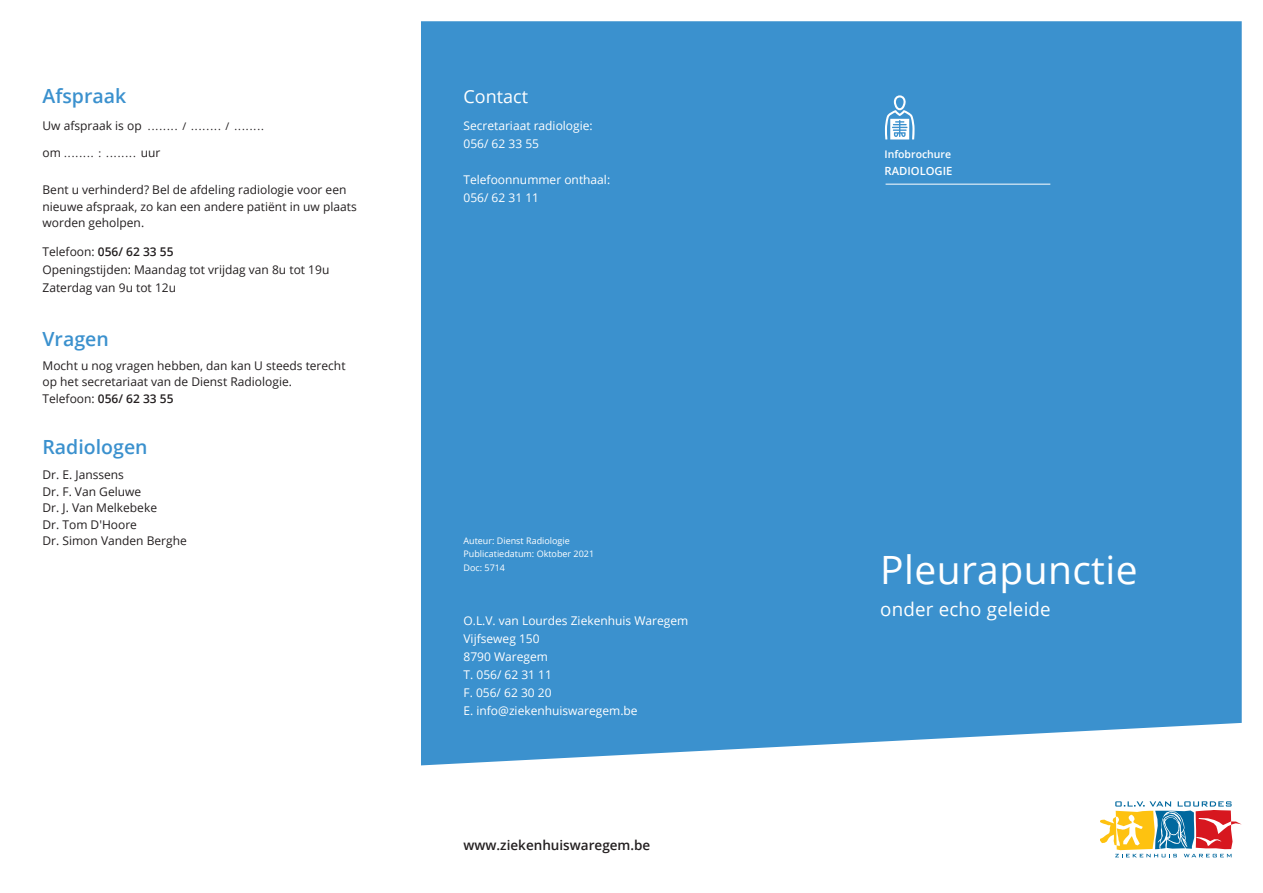
<style>
.page{position:relative;width:1263px;height:893px;background:#fff}
.page>*{position:absolute;margin:0;border:0;box-sizing:border-box;transform-origin:0 0}
.t1{font:39px "Open Sans";letter-spacing:.01em;color:#fff}
.t2{font:600 19.5px "Open Sans";color:#3b91ce}
.t3{font:18.75px "Open Sans";letter-spacing:.01em;color:#fff}
.t4{font:18px "Open Sans";color:#fff}
.t5{font:600 13.5px "Open Sans";color:#231f20}
.t6{font:12px/16.5px "Open Sans";color:#231f20}
.t7{font:12px/18px "Open Sans";color:#fff}
.t8{font:600 11.25px "Open Sans";color:#fff}
.t9{font:10.5px "Open Sans";color:#231f20}
.t10{font:600 10.5px "Open Sans";color:#fff}
.t11{font:9px/13.5px "Open Sans";color:#fff}
.s1{font-size:12px}
.s2{font-weight:600}
</style>
<div class="page">
<div style="left:421px;top:21px;width:821px;height:744px;background:#3b91ce"></div>
<hr style="left:885px;top:184px;width:165px;height:1px;background:#fff">
<svg style="left:885px;top:95px;width:29px;height:45px"></svg>
<svg style="left:1100px;top:801px;width:142px;height:56px"></svg>
<h2 class="t2" style="left:43px;top:82px;width:85px">Afspraak</h2>
<p class="t9" style="left:43px;top:119px;width:223px"><span class="s1">Uw afspraak is op</span> ........ / ........ / ........</p>
<p class="t9" style="left:43px;top:146px;width:119px"><span class="s1">om</span> ........ : ........ <span class="s1">uur</span></p>
<p class="t6" style="left:43px;top:181px;width:316px">Bent u verhinderd? Bel de afdeling radiologie voor een nieuwe afspraak, zo kan een andere patiënt in uw plaats worden geholpen.</p>
<p class="t6" style="left:43px;top:242px;width:288px;line-height:18px">Telefoon: <span class="s2">056/ 62 33 55<br></span>Openingstijden: Maandag tot vrijdag van 8u tot 19u<br>Zaterdag van 9u tot 12u</p>
<h2 class="t2" style="left:43px;top:325px;width:68px">Vragen</h2>
<p class="t6" style="left:43px;top:357px;width:305px">Mocht u nog vragen hebben, dan kan U steeds terecht op het secretariaat van de Dienst Radiologie.<br>Telefoon: <span class="s2">056/ 62 33 55</span></p>
<h2 class="t2" style="left:43px;top:433px;width:107px">Radiologen</h2>
<p class="t6" style="left:43px;top:466px;width:146px">Dr. E. Janssens<br>Dr. F. Van Geluwe<br>Dr. J. Van Melkebeke<br>Dr. Tom D'Hoore<br>Dr. Simon Vanden Berghe</p>
<h3 class="t4" style="left:463px;top:84px;width:66px">Contact</h3>
<p class="t7" style="left:463px;top:116px;width:131px">Secretariaat radiologie:<br>056/ 62 33 55</p>
<p class="t7" style="left:463px;top:170px;width:148px">Telefoonnummer onthaal:<br>056/ 62 31 11</p>
<p class="t11" style="left:463px;top:534px;width:132px">Auteur: Dienst Radiologie<br>Publicatiedatum: Oktober 2021<br>Doc: 5714</p>
<p class="t7" style="left:463px;top:611px;width:226px">O.L.V. van Lourdes Ziekenhuis Waregem<br>Vijfseweg 150<br>8790 Waregem<br>T. 056/ 62 31 11<br>F. 056/ 62 30 20<br>E. info@ziekenhuiswaregem.be</p>
<p class="t5" style="left:463px;top:836px;width:188px">www.ziekenhuiswaregem.be</p>
<p class="t10" style="left:884px;top:147px;width:68px">Infobrochure</p>
<p class="t8" style="left:884px;top:163px;width:69px">RADIOLOGIE</p>
<h1 class="t1" style="left:880px;top:543px;width:259px">Pleurapunctie</h1>
<h3 class="t3" style="left:880px;top:596px;width:172px">onder echo geleide</h3>
</div>
